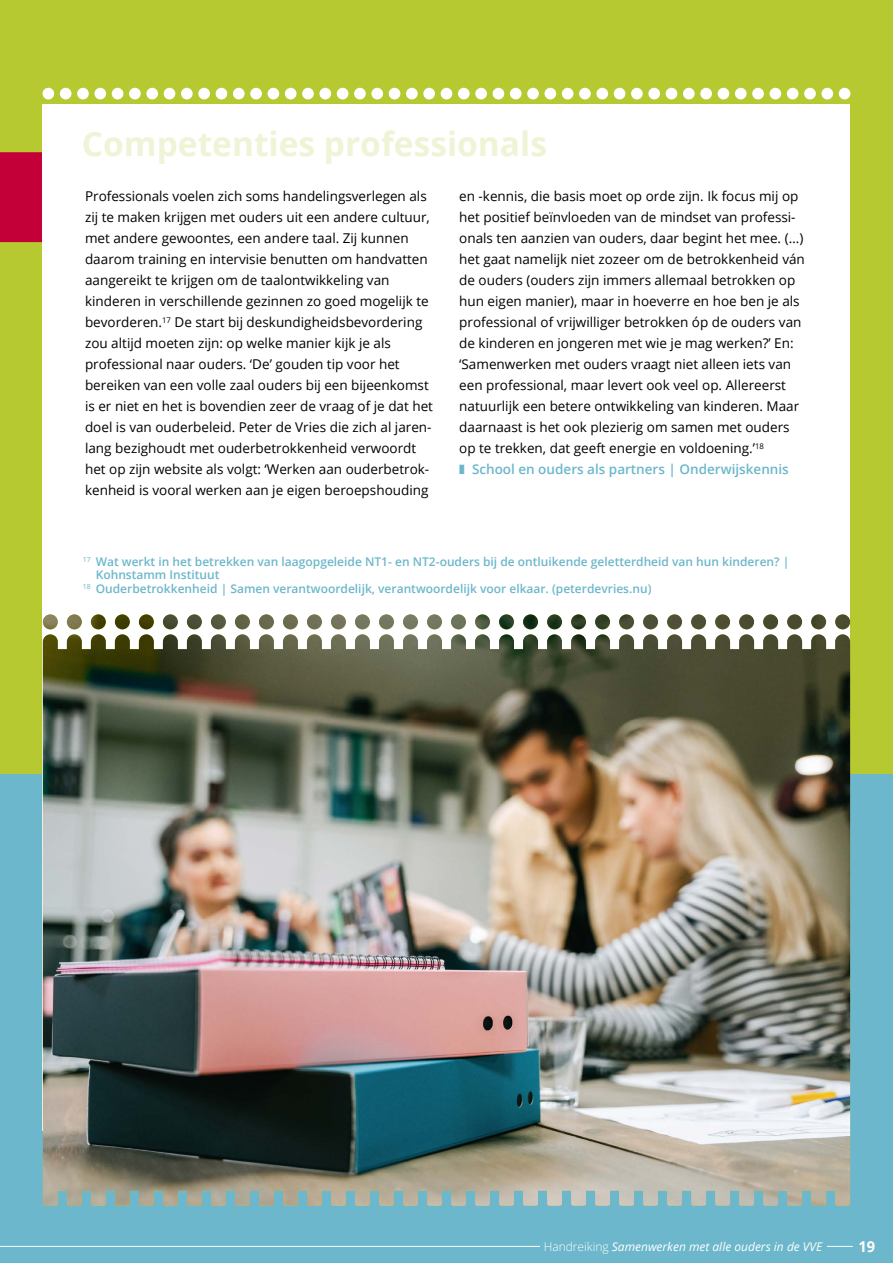
<style>
.page{position:relative;width:893px;height:1263px;background:#b6c930}
.page>*{position:absolute;margin:0;border:0;box-sizing:border-box;transform-origin:0 0}
.t1{font:700 33.45px "Open Sans";color:#f0f4d6}
.t2{font:700 15px "Open Sans";color:#fff}
.t3{font:13.5px/21px "Open Sans";color:#000}
.t4{font:600 12px "Open Sans";color:#6cb7cb}
.t5{font:italic 12px "Open Sans";color:#fff}
.s1{color:#6cb7cb}
.s2{font-weight:600;color:#6cb7cb}
.s3{font-weight:300;font-style:normal}
</style>
<div class="page">
<div style="left:0;top:152px;width:43px;height:90px;background:#c30038"></div>
<div style="left:0;top:774px;width:893px;height:489px;background:#6cb7cb"></div>
<div style="left:43px;top:104px;width:807px;height:1027px;background:#fff"></div>
<hr style="left:0;top:1246px;width:853px;height:1px;background:#fff">
<div style="left:540px;top:1242px;width:286px;height:9px;background:#6cb7cb"></div>
<div style="left:43px;top:88px;width:11px;height:11px;background:#fff;border-radius:50%"></div>
<div style="left:60px;top:88px;width:12px;height:11px;background:#fff;border-radius:50%"></div>
<div style="left:77px;top:88px;width:12px;height:11px;background:#fff;border-radius:50%"></div>
<div style="left:94px;top:88px;width:12px;height:11px;background:#fff;border-radius:50%"></div>
<div style="left:112px;top:88px;width:11px;height:11px;background:#fff;border-radius:50%"></div>
<div style="left:129px;top:88px;width:12px;height:11px;background:#fff;border-radius:50%"></div>
<div style="left:146px;top:88px;width:12px;height:11px;background:#fff;border-radius:50%"></div>
<div style="left:164px;top:88px;width:11px;height:11px;background:#fff;border-radius:50%"></div>
<div style="left:181px;top:88px;width:12px;height:11px;background:#fff;border-radius:50%"></div>
<div style="left:198px;top:88px;width:12px;height:11px;background:#fff;border-radius:50%"></div>
<div style="left:216px;top:88px;width:11px;height:11px;background:#fff;border-radius:50%"></div>
<div style="left:233px;top:88px;width:12px;height:11px;background:#fff;border-radius:50%"></div>
<div style="left:250px;top:88px;width:12px;height:11px;background:#fff;border-radius:50%"></div>
<div style="left:268px;top:88px;width:11px;height:11px;background:#fff;border-radius:50%"></div>
<div style="left:285px;top:88px;width:12px;height:11px;background:#fff;border-radius:50%"></div>
<div style="left:302px;top:88px;width:12px;height:11px;background:#fff;border-radius:50%"></div>
<div style="left:319px;top:88px;width:12px;height:11px;background:#fff;border-radius:50%"></div>
<div style="left:337px;top:88px;width:11px;height:11px;background:#fff;border-radius:50%"></div>
<div style="left:354px;top:88px;width:12px;height:11px;background:#fff;border-radius:50%"></div>
<div style="left:371px;top:88px;width:12px;height:11px;background:#fff;border-radius:50%"></div>
<div style="left:389px;top:88px;width:11px;height:11px;background:#fff;border-radius:50%"></div>
<div style="left:406px;top:88px;width:12px;height:11px;background:#fff;border-radius:50%"></div>
<div style="left:423px;top:88px;width:12px;height:11px;background:#fff;border-radius:50%"></div>
<div style="left:441px;top:88px;width:11px;height:11px;background:#fff;border-radius:50%"></div>
<div style="left:458px;top:88px;width:12px;height:11px;background:#fff;border-radius:50%"></div>
<div style="left:475px;top:88px;width:12px;height:11px;background:#fff;border-radius:50%"></div>
<div style="left:493px;top:88px;width:11px;height:11px;background:#fff;border-radius:50%"></div>
<div style="left:510px;top:88px;width:12px;height:11px;background:#fff;border-radius:50%"></div>
<div style="left:527px;top:88px;width:12px;height:11px;background:#fff;border-radius:50%"></div>
<div style="left:544px;top:88px;width:12px;height:11px;background:#fff;border-radius:50%"></div>
<div style="left:562px;top:88px;width:11px;height:11px;background:#fff;border-radius:50%"></div>
<div style="left:579px;top:88px;width:12px;height:11px;background:#fff;border-radius:50%"></div>
<div style="left:596px;top:88px;width:12px;height:11px;background:#fff;border-radius:50%"></div>
<div style="left:614px;top:88px;width:11px;height:11px;background:#fff;border-radius:50%"></div>
<div style="left:631px;top:88px;width:12px;height:11px;background:#fff;border-radius:50%"></div>
<div style="left:648px;top:88px;width:12px;height:11px;background:#fff;border-radius:50%"></div>
<div style="left:666px;top:88px;width:11px;height:11px;background:#fff;border-radius:50%"></div>
<div style="left:683px;top:88px;width:12px;height:11px;background:#fff;border-radius:50%"></div>
<div style="left:700px;top:88px;width:12px;height:11px;background:#fff;border-radius:50%"></div>
<div style="left:718px;top:88px;width:11px;height:11px;background:#fff;border-radius:50%"></div>
<div style="left:735px;top:88px;width:12px;height:11px;background:#fff;border-radius:50%"></div>
<div style="left:752px;top:88px;width:12px;height:11px;background:#fff;border-radius:50%"></div>
<div style="left:769px;top:88px;width:12px;height:11px;background:#fff;border-radius:50%"></div>
<div style="left:787px;top:88px;width:11px;height:11px;background:#fff;border-radius:50%"></div>
<div style="left:804px;top:88px;width:12px;height:11px;background:#fff;border-radius:50%"></div>
<div style="left:821px;top:88px;width:12px;height:11px;background:#fff;border-radius:50%"></div>
<div style="left:839px;top:88px;width:11px;height:11px;background:#fff;border-radius:50%"></div>
<img style="left:43px;top:614px;width:807px;height:592px">
<img style="left:259px;top:614px;width:591px;height:15px">
<h1 class="t1" style="left:82px;top:120px;width:467px">Competenties professionals</h1>
<p class="t3" style="left:85px;top:185px;width:349px">Professionals voelen zich soms handelingsverlegen als zij te maken krijgen met ouders uit een andere cultuur, met andere gewoontes, een andere taal. Zij kunnen daarom training en intervisie benutten om handvatten aangereikt te krijgen om de taalontwikkeling van kinderen in verschillende gezinnen zo goed mogelijk te bevorderen.<sup>17</sup> De start bij deskundigheidsbevordering zou altijd moeten zijn: op welke manier kijk je als professional naar ouders. ‘De’ gouden tip voor het bereiken van een volle zaal ouders bij een bijeenkomst is er niet en het is bovendien zeer de vraag of je dat het doel is van ouderbeleid. Peter de Vries die zich al jaren&shy;lang bezighoudt met ouderbetrokkenheid verwoordt het op zijn website als volgt: ‘Werken aan ouderbetrok&shy;kenheid is vooral werken aan je eigen beroepshouding</p>
<p class="t3" style="left:459px;top:185px;width:347px">en -kennis, die basis moet op orde zijn. Ik focus mij op het positief beïnvloeden van de mindset van professi&shy;onals ten aanzien van ouders, daar begint het mee. (…) het gaat namelijk niet zozeer om de betrokkenheid ván de ouders (ouders zijn immers allemaal betrokken op hun eigen manier), maar in hoeverre en hoe ben je als professional of vrijwilliger betrokken óp de ouders van de kinderen en jongeren met wie je mag werken?’ En: ‘Samenwerken met ouders vraagt niet alleen iets van een professional, maar levert ook veel op. Allereerst natuurlijk een betere ontwikkeling van kinderen. Maar daarnaast is het ook plezierig om samen met ouders op te trekken, dat geeft energie en voldoening.’<sup>18<br></sup><span class="s1">❚</span> <span class="s2">School en ouders als partners | Onderwijskennis</span></p>
<p class="t4" style="left:83px;top:553px;width:708px"><sup>17</sup> Wat werkt in het betrekken van laagopgeleide NT1- en NT2-ouders bij de ontluikende geletterdheid van hun kinderen? |</p>
<p class="t4" style="left:96px;top:567px;width:125px">Kohnstamm Instituut</p>
<p class="t4" style="left:83px;top:580px;width:570px"><sup>18</sup> Ouderbetrokkenheid | Samen verantwoordelijk, verantwoordelijk voor elkaar. (peterdevries.nu)</p>
<p class="t5" style="left:544px;top:1238px;width:280px"><span class="s3">Handreiking</span> Samenwerken met alle ouders in de VVE</p>
<p class="t2" style="left:858px;top:1236px;width:18px">19</p>
</div>
